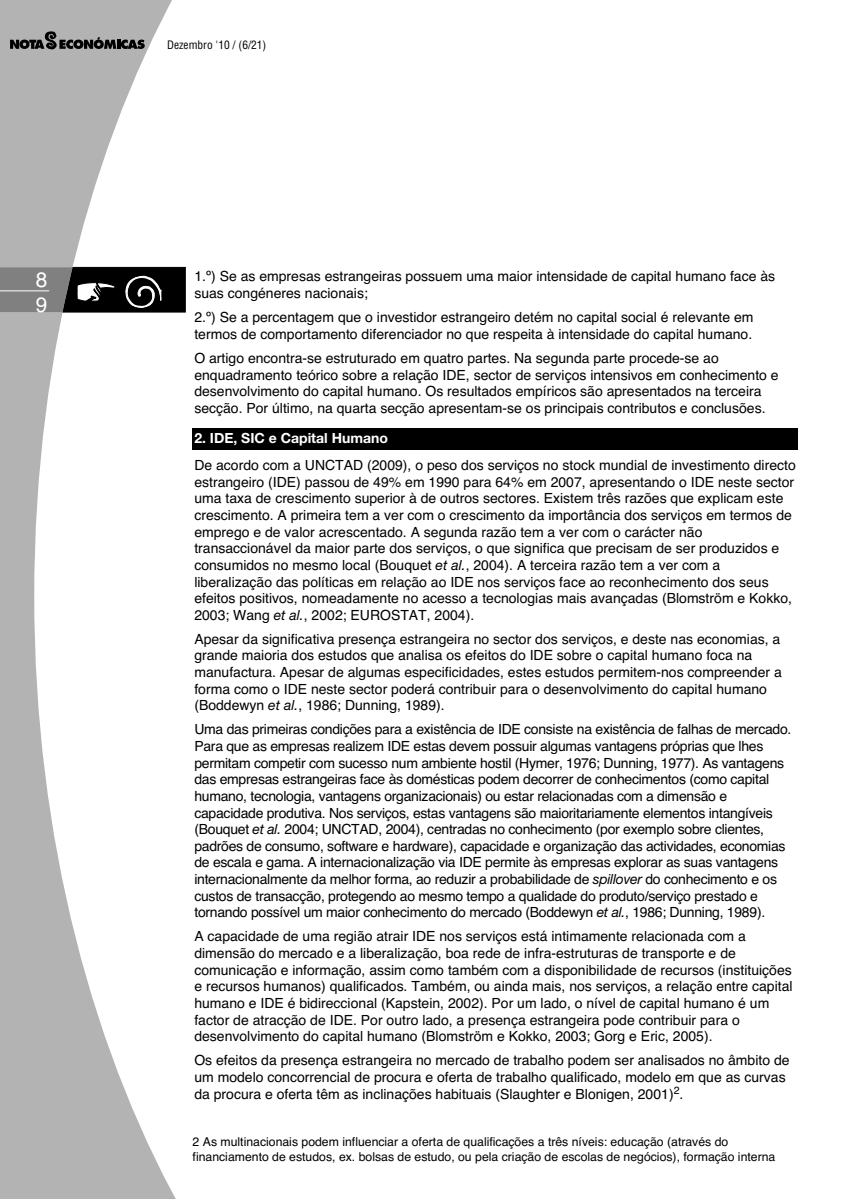
<style>
.page{position:relative;width:863px;height:1199px;background:#fff}
.page>*{position:absolute;margin:0;border:0;box-sizing:border-box;transform-origin:0 0}
.t1{font:21px/25.2px "Helvetica";color:#fff}
.t2{font:14px/16.6px "Helvetica";color:#000}
.t3{font:14px/16.6px "Helvetica";letter-spacing:-.02em;color:#000}
.t4{font:700 14px "Helvetica Neue";color:#fff}
.t5{font:12.25px/14.9px "Helvetica";color:#000}
.t6{font:condensed 11.38px "Helvetica";color:#000}
.s1{font-family:"Helvetica Neue";font-style:italic}
</style>
<div class="page">
<svg style="left:0;top:0;width:193px;height:1199px"></svg>
<svg style="left:10px;top:31px;width:135px;height:19px;background:#707070"></svg>
<svg style="left:0;top:267px;width:186px;height:45px;background:#414141"></svg>
<hr style="left:0;top:291px;width:49px;height:1px;background:#fff">
<div style="left:193px;top:428px;width:605px;height:21px;background:#000"></div>
<h1 class="t1" style="left:36px;top:269px;width:13px">8<br>9</h1>
<p class="t6" style="left:167px;top:40px;width:101px">Dezembro '10 / (6/21)</p>
<p class="t2" style="left:194px;top:270px;width:582px">1.º) Se as empresas estrangeiras possuem uma maior intensidade de capital humano face às suas congéneres nacionais;</p>
<p class="t2" style="left:194px;top:310px;width:560px">2.º) Se a percentagem que o investidor estrangeiro detém no capital social é relevante em termos de comportamento diferenciador no que respeita à intensidade do capital humano.</p>
<p class="t2" style="left:194px;top:351px;width:586px">O artigo encontra-se estruturado em quatro partes. Na segunda parte procede-se ao enquadramento teórico sobre a relação IDE, sector de serviços intensivos em conhecimento e desenvolvimento do capital humano. Os resultados empíricos são apresentados na terceira secção. Por último, na quarta secção apresentam-se os principais contributos e conclusões.</p>
<p class="t4" style="left:194px;top:432px;width:195px">2. IDE, SIC e Capital Humano</p>
<p class="t2" style="left:194px;top:458px;width:603px">De acordo com a UNCTAD (2009), o peso dos serviços no stock mundial de investimento directo estrangeiro (IDE) passou de 49% em 1990 para 64% em 2007, apresentando o IDE neste sector uma taxa de crescimento superior à de outros sectores. Existem três razões que explicam este crescimento. A primeira tem a ver com o crescimento da importância dos serviços em termos de emprego e de valor acrescentado. A segunda razão tem a ver com o carácter não transaccionável da maior parte dos serviços, o que significa que precisam de ser produzidos e consumidos no mesmo local (Bouquet <span class="s1">et al.</span>, 2004). A terceira razão tem a ver com a liberalização das políticas em relação ao IDE nos serviços face ao reconhecimento dos seus efeitos positivos, nomeadamente no acesso a tecnologias mais avançadas (Blomström e Kokko, 2003; Wang <span class="s1">et al.</span>, 2002; EUROSTAT, 2004).</p>
<p class="t2" style="left:194px;top:632px;width:589px">Apesar da significativa presença estrangeira no sector dos serviços, e deste nas economias, a grande maioria dos estudos que analisa os efeitos do IDE sobre o capital humano foca na manufactura. Apesar de algumas especificidades, estes estudos permitem-nos compreender a forma como o IDE neste sector poderá contribuir para o desenvolvimento do capital humano (Boddewyn <span class="s1">et al.</span>, 1986; Dunning, 1989).</p>
<p class="t3" style="left:194px;top:722px;width:598px">Uma das primeiras condições para a existência de IDE consiste na existência de falhas de mercado.<br>Para que as empresas realizem IDE estas devem possuir algumas vantagens próprias que lhes permitam competir com sucesso num ambiente hostil (Hymer, 1976; Dunning, 1977). As vantagens das empresas estrangeiras face às domésticas podem decorrer de conhecimentos (como capital humano, tecnologia, vantagens organizacionais) ou estar relacionadas com a dimensão e capacidade produtiva. Nos serviços, estas vantagens são maioritariamente elementos intangíveis (Bouquet <span class="s1">et al.</span> 2004; UNCTAD, 2004), centradas no conhecimento (por exemplo sobre clientes, padrões de consumo, software e hardware), capacidade e organização das actividades, economias de escala e gama. A internacionalização via IDE permite às empresas explorar as suas vantagens internacionalmente da melhor forma, ao reduzir a probabilidade de <span class="s1">spillover</span> do conhecimento e os custos de transacção, protegendo ao mesmo tempo a qualidade do produto/serviço prestado e tornando possível um maior conhecimento do mercado (Boddewyn <span class="s1">et al.</span>, 1986; Dunning, 1989).</p>
<p class="t2" style="left:194px;top:929px;width:600px">A capacidade de uma região atrair IDE nos serviços está intimamente relacionada com a dimensão do mercado e a liberalização, boa rede de infra-estruturas de transporte e de comunicação e informação, assim como também com a disponibilidade de recursos (instituições e recursos humanos) qualificados. Também, ou ainda mais, nos serviços, a relação entre capital humano e IDE é bidireccional (Kapstein, 2002). Por um lado, o nível de capital humano é um factor de atracção de IDE. Por outro lado, a presença estrangeira pode contribuir para o desenvolvimento do capital humano (Blomström e Kokko, 2003; Gorg e Eric, 2005).</p>
<p class="t2" style="left:194px;top:1053px;width:597px">Os efeitos da presença estrangeira no mercado de trabalho podem ser analisados no âmbito de um modelo concorrencial de procura e oferta de trabalho qualificado, modelo em que as curvas da procura e oferta têm as inclinações habituais (Slaughter e Blonigen, 2001)<sup>2</sup>.</p>
<p class="t5" style="left:193px;top:1135px;width:584px">2 As multinacionais podem influenciar a oferta de qualificações a três níveis: educação (através do financiamento de estudos, ex. bolsas de estudo, ou pela criação de escolas de negócios), formação interna</p>
</div>
